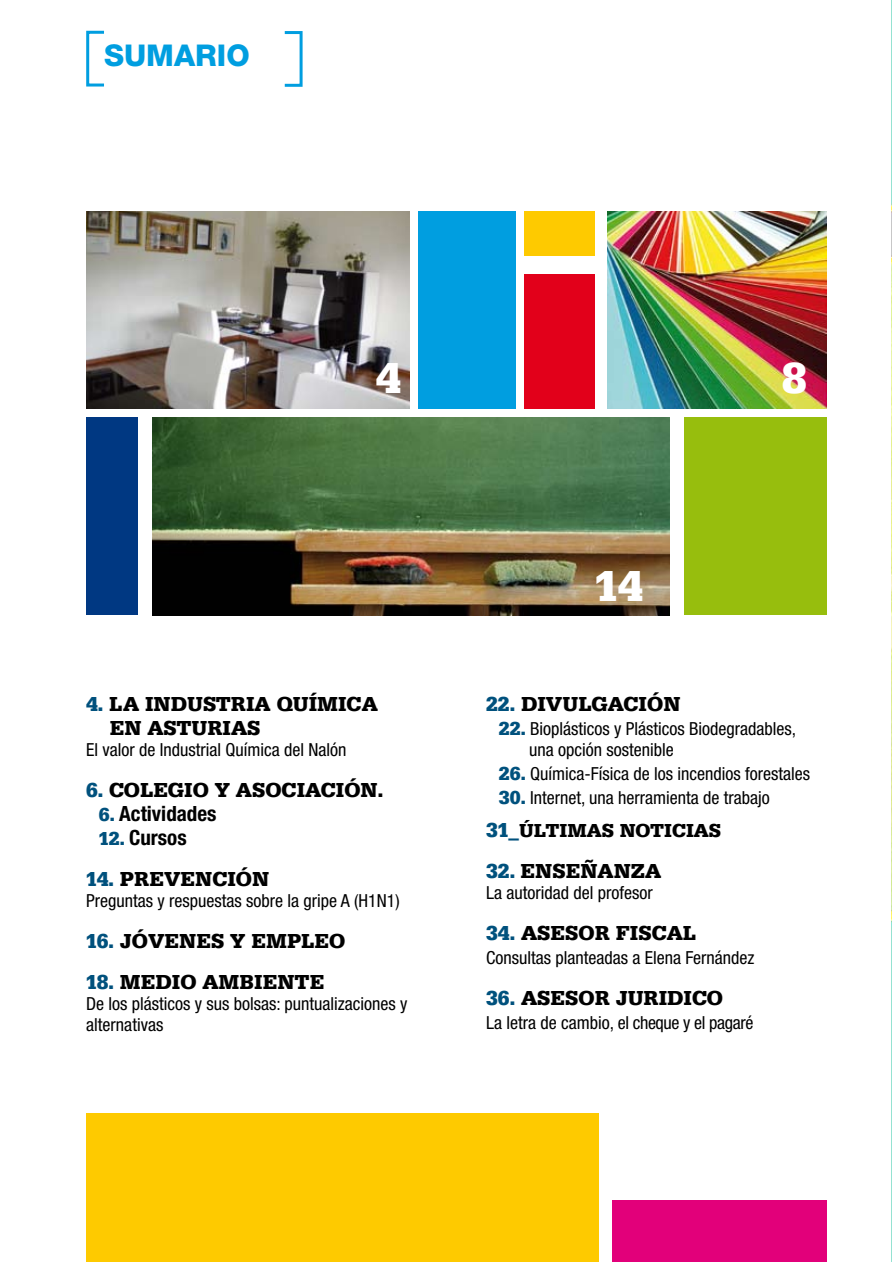
<style>
.page{position:relative;width:892px;height:1262px;background:#fff}
.page>*{position:absolute;margin:0;border:0;box-sizing:border-box;transform-origin:0 0}
.t1{font:45px "B Serifa";color:#fff}
.t2{font:800 30px "Helvetica Neue";color:#009ee0}
.t3{font:21px/24px "B Serifa";color:#000}
.t4{font:700 condensed 21px "Helvetica Neue";color:#000}
.t5{font:19.5px "B Serifa";color:#000}
.t6{font:condensed 18px/21px "Helvetica Neue";color:#000}
.s1{color:#00517d}
.s2{font-family:"B Serifa";font-weight:400;font-stretch:normal;font-size:19.5px;color:#00517d}
.s3{font-family:"B Serifa";font-stretch:normal;font-size:19.5px;color:#00517d}
.s4{font-size:21px;color:#00517d}
</style>
<div class="page">
<div style="left:86px;top:31px;width:19px;height:55px;border:3px solid #009ee0"></div>
<div style="left:283px;top:31px;width:19px;height:56px;border:3px solid #009ee0"></div>
<img style="left:86px;top:211px;width:323px;height:198px">
<img style="left:152px;top:417px;width:517px;height:198px">
<div style="left:86px;top:1112px;width:513px;height:149px;background:#feca00"></div>
<img style="left:891px;top:0;width:1px;height:1261px">
<div style="left:418px;top:211px;width:98px;height:198px;background:#009ee0"></div>
<img style="left:607px;top:211px;width:219px;height:198px">
<div style="left:684px;top:417px;width:142px;height:198px;background:#97be0d"></div>
<div style="left:524px;top:211px;width:70px;height:45px;background:#feca00"></div>
<div style="left:524px;top:275px;width:70px;height:134px;background:#e2001a"></div>
<div style="left:612px;top:1199px;width:214px;height:62px;background:#e2007a"></div>
<div style="left:86px;top:417px;width:52px;height:198px;background:#003882"></div>
<h2 class="t2" style="left:104px;top:37px;width:147px">SUMARIO</h2>
<h1 class="t1" style="left:376px;top:348px;width:27px">4</h1>
<p class="t3" style="left:110px;top:693px;width:269px;text-indent:-24px"><span class="s1">4.</span> LA INDUSTRIA QUÍMICA<br>EN ASTURIAS</p>
<p class="t6" style="left:86px;top:739px;width:262px">El valor de Industrial Química del Nalón</p>
<p class="t3" style="left:86px;top:779px;width:298px"><span class="s1">6.</span> COLEGIO Y ASOCIACIÓN.</p>
<p class="t4" style="left:99px;top:800px;width:119px"><span class="s2">6.</span> Actividades</p>
<p class="t4" style="left:99px;top:824px;width:89px"><span class="s2">12.</span> Cursos</p>
<p class="t3" style="left:86px;top:868px;width:184px"><span class="s1">14.</span> PREVENCIÓN</p>
<p class="t6" style="left:86px;top:890px;width:315px">Preguntas y respuestas sobre la gripe A (H1N1)</p>
<p class="t3" style="left:86px;top:930px;width:260px"><span class="s1">16.</span> JÓVENES Y EMPLEO</p>
<p class="t3" style="left:86px;top:971px;width:239px"><span class="s1">18.</span> MEDIO AMBIENTE</p>
<p class="t6" style="left:86px;top:993px;width:323px">De los plásticos y sus bolsas: puntualizaciones y alternativas</p>
<h1 class="t1" style="left:595px;top:556px;width:49px">14</h1>
<h1 class="t1" style="left:781px;top:348px;width:27px">8</h1>
<p class="t3" style="left:486px;top:694px;width:196px"><span class="s1">22.</span> DIVULGACIÓN</p>
<p class="t6" style="left:529px;top:718px;width:268px;text-indent:-30px"><span class="s3">22.</span> Bioplásticos y Plásticos Biodegradables, una opción sostenible</p>
<p class="t6" style="left:499px;top:763px;width:313px"><span class="s3">26.</span> Química-Física de los incendios forestales</p>
<p class="t6" style="left:499px;top:787px;width:272px"><span class="s3">30.</span> Internet, una herramienta de trabajo</p>
<p class="t5" style="left:486px;top:817px;width:237px"><span class="s4">31_</span>ÚLTIMAS NOTICIAS</p>
<p class="t3" style="left:486px;top:860px;width:176px"><span class="s1">32.</span> ENSEÑANZA</p>
<p class="t6" style="left:486px;top:881px;width:168px">La autoridad del profesor</p>
<p class="t3" style="left:486px;top:922px;width:211px"><span class="s1">34.</span> ASESOR FISCAL</p>
<p class="t6" style="left:486px;top:946px;width:270px">Consultas planteadas a Elena Fernández</p>
<p class="t3" style="left:486px;top:987px;width:238px"><span class="s1">36.</span> ASESOR JURIDICO</p>
<p class="t6" style="left:486px;top:1011px;width:269px">La letra de cambio, el cheque y el pagaré</p>
</div>
